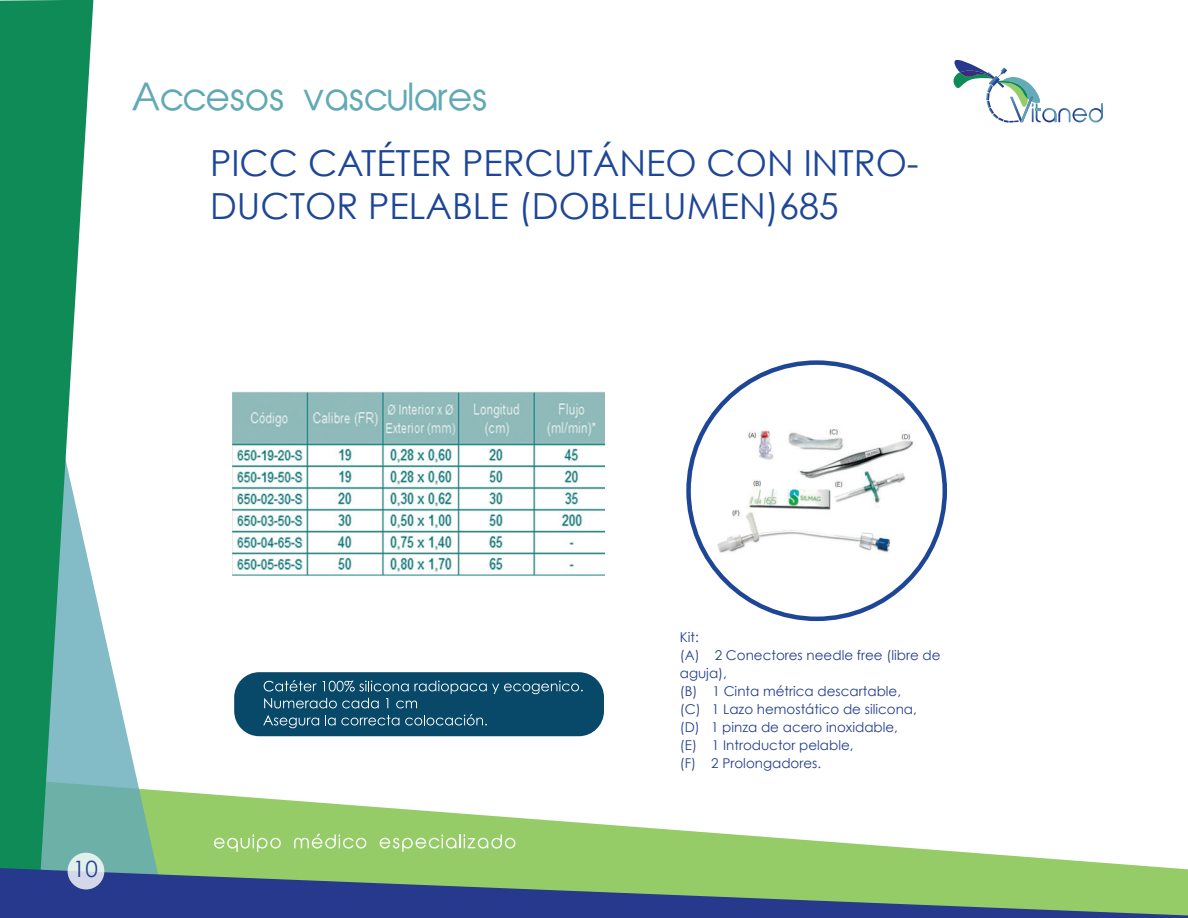
<style>
.page{position:relative;width:1188px;height:918px;background:#fff}
.page>*{position:absolute;margin:0;border:0;box-sizing:border-box;transform-origin:0 0}
.t1{font:36px/43.2px "Century Gothic";color:#1e4697}
.t2{font:36px "Abeatby Kai";color:#60a9b5}
.t3{font:22.5px "Century Gothic";color:#253f8e}
.t4{font:13.5px/18px "Century Gothic";color:#253f8e}
</style>
<div class="page">
<svg style="left:168px;top:791px;width:1002px;height:77px"></svg>
<svg style="left:93px;top:583px;width:75px;height:285px"></svg>
<svg style="left:0;top:0;width:93px;height:868px;background:#399e79"></svg>
<svg style="left:0;top:868px;width:1188px;height:50px;background:#5a7f7b"></svg>
<svg style="left:953px;top:59px;width:150px;height:64px"></svg>
<svg style="left:214px;top:834px;width:67px;height:18px"></svg>
<svg style="left:380px;top:834px;width:135px;height:18px;background:#a9d585"></svg>
<svg style="left:294px;top:833px;width:72px;height:16px"></svg>
<div style="left:68px;top:853px;width:36px;height:36px;background:linear-gradient(to right,#dae2ea,#dbe4eb);border-radius:50%"></div>
<img style="left:689px;top:363px;width:256px;height:256px;border-radius:128px">
<img style="left:233px;top:391px;width:371px;height:185px">
<div style="left:234px;top:672px;width:370px;height:64px;background:#084868;border-radius:25px"></div>
<svg style="left:264px;top:680px;width:319px;height:28px"></svg>
<svg style="left:263px;top:715px;width:56px;height:13px"></svg>
<svg style="left:325px;top:715px;width:74px;height:11px"></svg>
<svg style="left:405px;top:714px;width:82px;height:12px"></svg>
<h1 class="t2" style="left:132px;top:83px;width:359px">Accesos vasculares</h1>
<h1 class="t1" style="left:210px;top:141px;width:710px">PICC CATÉTER PERCUTÁNEO CON INTRO-<br>DUCTOR PELABLE (DOBLELUMEN)685</h1>
<h2 class="t3" style="left:73px;top:855px;width:26px">10</h2>
<p class="t4" style="left:680px;top:628px;width:262px">Kit:<br>(A) 2 Conectores needle free (libre de aguja),<br>(B) 1 Cinta métrica descartable,<br>(C) 1 Lazo hemostático de silicona,<br>(D) 1 pinza de acero inoxidable,<br>(E) 1 Introductor pelable,<br>(F) 2 Prolongadores.</p>
</div>
